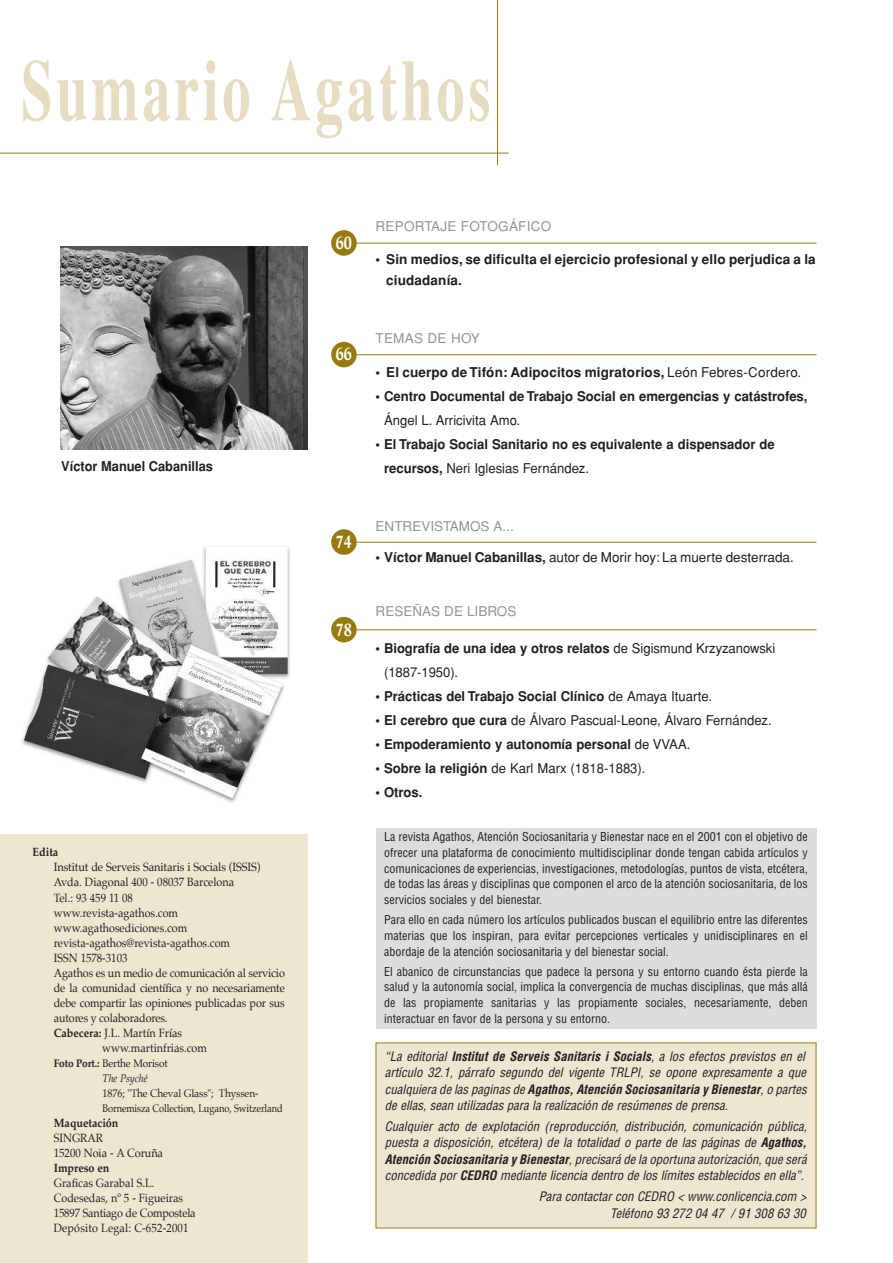
<style>
.page{position:relative;width:893px;height:1263px;background:#fff}
.page>*{position:absolute;margin:0;border:0;box-sizing:border-box;transform-origin:0 0}
.t1{font:700 87px "Times";letter-spacing:.065em;color:#e6ddc2;scale:.65 1}
.t2{font:700 18px "Life";color:#fff;scale:.8 1}
.t3{font:700 13.5px/20.7px "Helvetica";color:#231f20}
.t4{font:13.5px/24px "Helvetica";color:#231f20}
.t5{font:13.5px "Helvetica";color:#939598}
.t6{font:700 13.5px "Helvetica";color:#231f20;scale:.95 1}
.t7{font:italic condensed 12.75px/16.5px "Helvetica";color:#231f20}
.t8{font:condensed 12px/15.8px "Helvetica";color:#231f20;text-align:justify}
.t9{font:12px/15px "Palatino";color:#231f20;scale:.9 1}
.t10{font:12px "Palatino";color:#231f20;scale:.92 1}
.t11{font:700 12px "Palatino";color:#231f20;scale:.9 1}
.t12{font:10.95px/15px "Palatino";letter-spacing:-.01em;color:#231f20;scale:.92 1}
.s1{font-weight:700}
.s2{font-style:italic}
.s3{font-weight:400}
</style>
<div class="page">
<hr style="left:0;top:153px;width:509px;height:1px;background:#977b0e">
<hr style="left:497px;top:0;width:1px;height:165px;background:#977b0e">
<div style="left:376px;top:1043px;width:440px;height:185px;background:#ede6d1"></div>
<div style="left:376px;top:828px;width:440px;height:201px;background:#dcdddf"></div>
<div style="left:331px;top:230px;width:26px;height:26px;background:#977b0e;border-radius:13px"></div>
<hr style="left:355px;top:243px;width:461px;height:1px;background:#977b0e">
<div style="left:331px;top:529px;width:26px;height:26px;background:#977b0e;border-radius:13px"></div>
<hr style="left:355px;top:542px;width:461px;height:1px;background:#977b0e">
<div style="left:331px;top:617px;width:26px;height:25px;background:#977b0e;border-radius:13px"></div>
<hr style="left:355px;top:629px;width:461px;height:1px;background:#977b0e">
<div style="left:331px;top:342px;width:26px;height:25px;background:#977b0e;border-radius:13px"></div>
<hr style="left:355px;top:354px;width:461px;height:1px;background:#977b0e">
<div style="left:0;top:834px;width:308px;height:429px;background:#ede6d1"></div>
<img style="left:22px;top:546px;width:268px;height:257px">
<img style="left:60px;top:246px;width:248px;height:204px">
<h1 class="t1" style="left:21px;top:39px;width:723px">Sumario Agathos</h1>
<p class="t6" style="left:61px;top:458px;width:161px">Víctor Manuel Cabanillas</p>
<p class="t11" style="left:33px;top:847px;width:30px">Edita</p>
<p class="t10" style="left:54px;top:862px;width:226px">Institut de Serveis Sanitaris i Socials (ISSIS)</p>
<p class="t9" style="left:54px;top:876px;width:202px">Avda. Diagonal 400 - 08037 Barcelona</p>
<p class="t9" style="left:54px;top:891px;width:90px">Tel.: 93 459 11 08</p>
<p class="t9" style="left:54px;top:906px;width:140px">www.revista-agathos.com</p>
<p class="t9" style="left:54px;top:921px;width:150px">www.agathosediciones.com</p>
<p class="t9" style="left:54px;top:936px;width:197px">revista-agathos@revista-agathos.com</p>
<p class="t9" style="left:54px;top:951px;width:83px">ISSN 1578-3103</p>
<p class="t9" style="left:54px;top:966px;width:258px">Agathos es un medio de comunicación al servicio</p>
<p class="t9" style="left:54px;top:981px;width:258px">de la comunidad científica y no necesariamente</p>
<p class="t9" style="left:54px;top:996px;width:258px">debe compartir las opiniones publicadas por sus</p>
<p class="t9" style="left:54px;top:1011px;width:128px">autores y colaboradores.</p>
<p class="t9" style="left:54px;top:1026px;width:144px"><span class="s1">Cabecera:</span> J.L. Martín Frías</p>
<p class="t9" style="left:102px;top:1041px;width:118px">www.martinfrias.com</p>
<p class="t12" style="left:103px;top:1056px;width:72px;text-indent:-49px"><span class="s1">Foto Port.:</span> Berthe Morisot<br><span class="s2">The Psyché</span></p>
<p class="t12" style="left:103px;top:1086px;width:197px">1876; "The Cheval Glass"; Thyssen-<br>Bornemisza Collection, Lugano, Switzerland</p>
<p class="t11" style="left:54px;top:1117px;width:73px">Maquetación</p>
<p class="t9" style="left:54px;top:1131px;width:123px">SINGRAR<br>15200 Noia - A Coruña</p>
<p class="t11" style="left:54px;top:1162px;width:63px">Impreso en</p>
<p class="t9" style="left:54px;top:1176px;width:159px">Graficas Garabal S.L.<br>Codesedas, nº 5 - Figueiras<br>15897 Santiago de Compostela<br>Depósito Legal: C-652-2001</p>
<h2 class="t2" style="left:336px;top:235px;width:22px">60</h2>
<h2 class="t2" style="left:336px;top:347px;width:22px">66</h2>
<h2 class="t2" style="left:336px;top:534px;width:22px">74</h2>
<h2 class="t2" style="left:336px;top:622px;width:22px">78</h2>
<p class="t5" style="left:376px;top:218px;width:177px">REPORTAJE FOTOGÁFICO</p>
<p class="t3" style="left:386px;top:249px;width:431px;text-indent:-11px">• Sin medios, se dificulta el ejercicio profesional y ello perjudica a la ciudadanía.</p>
<p class="t5" style="left:376px;top:331px;width:106px">TEMAS DE HOY</p>
<p class="t3" style="left:376px;top:362px;width:427px">• El cuerpo deTifón: Adipocitos migratorios, <span class="s3">León Febres-Cordero.</span></p>
<p class="t3" style="left:376px;top:386px;width:433px">• Centro Documental de Trabajo Social en emergencias y catástrofes,</p>
<p class="t4" style="left:384px;top:408px;width:138px">Ángel L. Arricivita Amo.</p>
<p class="t3" style="left:384px;top:432px;width:392px;line-height:24px;text-indent:-9px">• El Trabajo Social Sanitario no es equivalente a dispensador de recursos, <span class="s3">Neri Iglesias Fernández.</span></p>
<p class="t5" style="left:376px;top:519px;width:140px">ENTREVISTAMOS A...</p>
<p class="t4" style="left:376px;top:545px;width:420px"><span class="s1">• Víctor Manuel Cabanillas,</span> autor de Morir hoy: La muerte desterrada.</p>
<p class="t5" style="left:376px;top:604px;width:142px">RESEÑAS DE LIBROS</p>
<p class="t4" style="left:384px;top:636px;width:393px;text-indent:-9px"><span class="s1">• Biografía de una idea y otros relatos</span> de Sigismund Krzyzanowski (1887-1950).</p>
<p class="t3" style="left:376px;top:686px;width:338px">• Prácticas del Trabajo Social Clínico <span class="s3">de Amaya Ituarte.</span></p>
<p class="t4" style="left:376px;top:708px;width:398px"><span class="s1">• El cerebro que cura</span> de Álvaro Pascual-Leone, Álvaro Fernández.</p>
<p class="t3" style="left:376px;top:734px;width:316px">• Empoderamiento y autonomía personal <span class="s3">de VVAA.</span></p>
<p class="t4" style="left:376px;top:756px;width:271px"><span class="s1">• Sobre la religión</span> de Karl Marx (1818-1883).</p>
<p class="t3" style="left:376px;top:782px;width:48px">• Otros.</p>
<p class="t8" style="left:384px;top:829px;width:425px">La revista Agathos, Atención Sociosanitaria y Bienestar nace en el 2001 con el objetivo de ofrecer una plataforma de conocimiento multidisciplinar donde tengan cabida artículos y comunicaciones de experiencias, investigaciones, metodologías, puntos de vista, etcétera, de todas las áreas y disciplinas que componen el arco de la atención sociosanitaria, de los servicios sociales y del bienestar.</p>
<p class="t8" style="left:384px;top:912px;width:425px">Para ello en cada número los artículos publicados buscan el equilibrio entre las diferentes materias que los inspiran, para evitar percepciones verticales y unidisciplinares en el abordaje de la atención sociosanitaria y del bienestar social.</p>
<p class="t8" style="left:384px;top:964px;width:425px">El abanico de circunstancias que padece la persona y su entorno cuando ésta pierde la salud y la autonomía social, implica la convergencia de muchas disciplinas, que más allá de las propiamente sanitarias y las propiamente sociales, necesariamente, deben interactuar en favor de la persona y su entorno.</p>
<p class="t7" style="left:385px;top:1048px;width:423px">“La editorial <span class="s1">Institut de Serveis Sanitaris i Socials</span>, a los efectos previstos en el artículo 32.1, párrafo segundo del vigente TRLPI, se opone expresamente a que cualquiera de las paginas de <span class="s1">Agathos, Atención Sociosanitaria y Bienestar</span>, o partes de ellas, sean utilizadas para la realización de resúmenes de prensa.</p>
<p class="t7" style="left:385px;top:1118px;width:424px;text-align:justify">Cualquier acto de explotación (reproducción, distribución, comunicación pública, puesta a disposición, etcétera) de la totalidad o parte de las páginas de <span class="s1">Agathos, Atención Sociosanitaria y Bienestar</span>, precisará de la oportuna autorización, que será concedida por <span class="s1">CEDRO</span> mediante licencia dentro de los límites establecidos en ella”.</p>
<p class="t7" style="left:539px;top:1188px;width:269px;text-align:right">Para contactar con CEDRO &lt; www.conlicencia.com &gt;<br>Teléfono 93 272 04 47 / 91 308 63 30</p>
</div>
